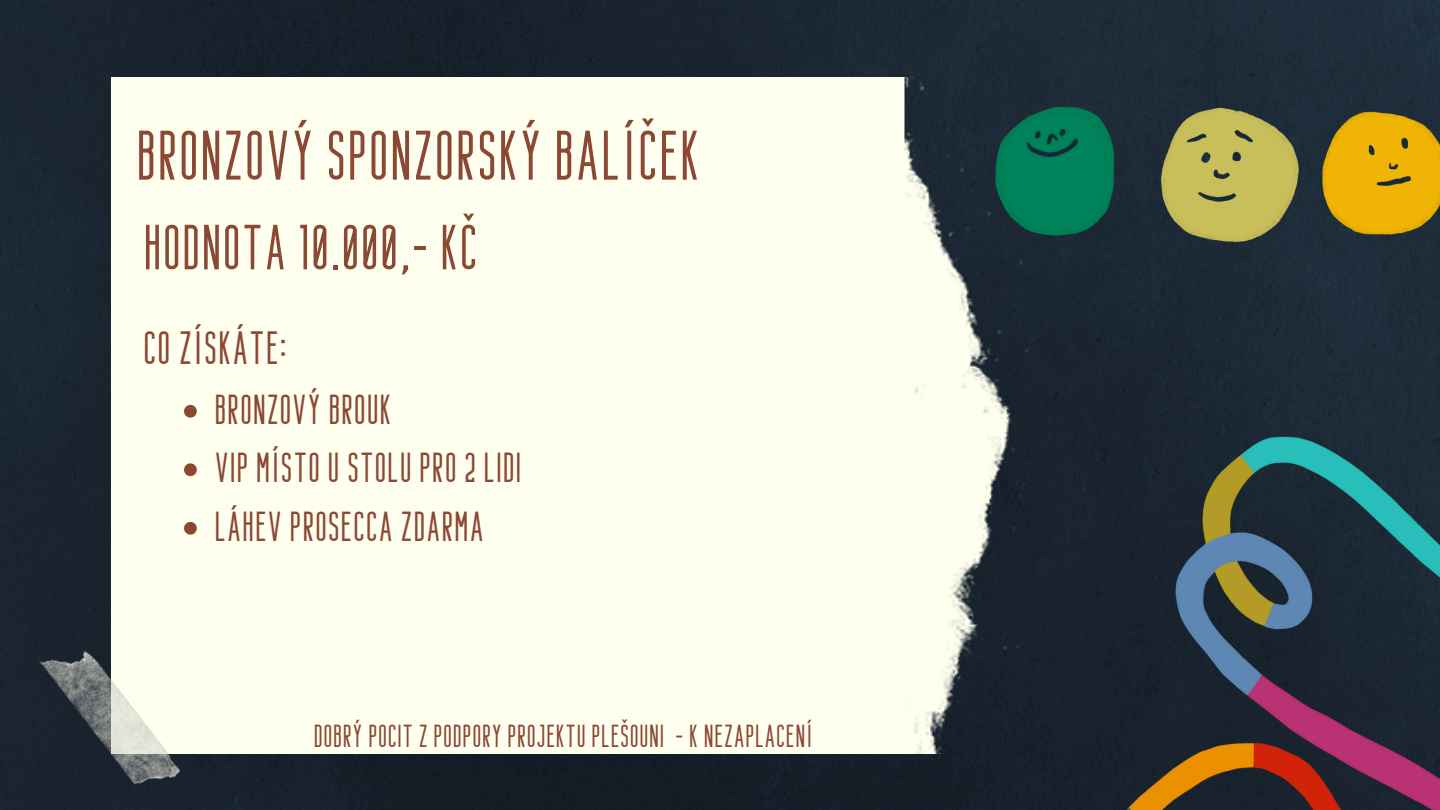
<style>
.page{position:relative;width:1440px;height:810px;background:#fff}
.page>*{position:absolute;margin:0;border:0;box-sizing:border-box;transform-origin:0 0}
.t1{font:70px "Bondie";color:#8b4933}
.t2{font:63.7px "Bondie";color:#8b4933}
.t3{font:46.7px "Bondie";color:#8b4933}
.t4{font:42px "Bondie";color:#8b4933}
.t5{font:31.9px "Bondie";color:#8b4933}
</style>
<div class="page">
<img style="left:0;top:0;width:932px;height:810px">
<div style="left:112px;top:77px;width:820px;height:677px;background:#fffff0"></div>
<img style="left:34px;top:624px;width:152px;height:186px">
<img style="left:881px;top:383px;width:559px;height:427px">
<img style="left:932px;top:0;width:508px;height:383px">
<svg style="left:184px;top:405px;width:13px;height:13px"></svg>
<svg style="left:184px;top:463px;width:13px;height:13px"></svg>
<svg style="left:184px;top:522px;width:13px;height:13px"></svg>
<h3 class="t1" style="left:136px;top:117px;width:566px">BRONZOVÝ SPONZORSKÝ BALÍČEK</h3>
<p class="t2" style="left:143px;top:212px;width:337px">HODNOTA 10.000,- KČ</p>
<p class="t3" style="left:143px;top:322px;width:146px">CO ZÍSKÁTE:</p>
<p class="t4" style="left:214px;top:386px;width:179px">BRONZOVÝ BROUK</p>
<h1 class="t4" style="left:214px;top:444px;width:309px">VIP MÍSTO U STOLU PRO 2 LIDI</h1>
<h2 class="t4" style="left:214px;top:503px;width:272px">LÁHEV PROSECCA ZDARMA</h2>
<p class="t5" style="left:313px;top:718px;width:501px">DOBRÝ POCIT Z PODPORY PROJEKTU PLEŠOUNI - K NEZAPLACENÍ</p>
</div>
